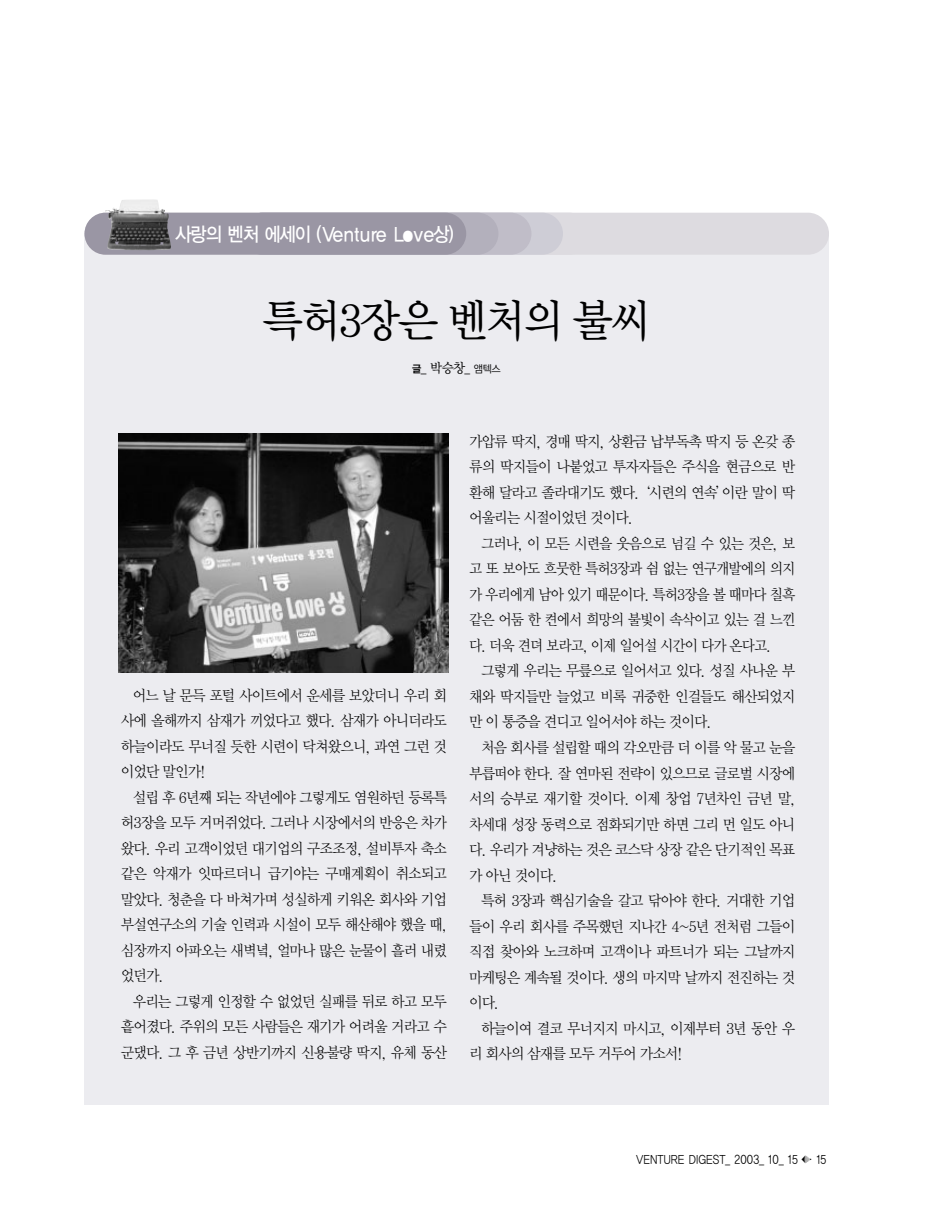
<style>
.page{position:relative;width:935px;height:1211px;background:#fff}
.page>*{position:absolute;margin:0;border:0;box-sizing:border-box;transform-origin:0 0}
.t1{font:45px "Y Mj O13";letter-spacing:-.115em;color:#000;scale:.95 1}
.t2{font:19.5px "YGO13";letter-spacing:-.135em;color:#fff;scale:.9 1}
.t3{font:15px/25.5px "Y Mj O12";letter-spacing:-.115em;color:#000;text-align:justify;scale:.95 1}
.t4{font:15px/25.5px "Y Mj O12";letter-spacing:-.115em;color:#000;text-align:justify;scale:.93 1}
.t5{font:13.5px "Y Mj O13";color:#000;scale:.95 1}
.t6{font:12px "YGO12";letter-spacing:-.06em;color:#000;scale:.85 1}
.s1{font-family:"YGO14";font-size:10.5px}
.s2{font-family:"YGO12";font-size:12px}
.s3{font-family:"YGO12";font-size:10.5px}
</style>
<div class="page">
<div style="left:84px;top:233px;width:745px;height:871px;background:#ececf0"></div>
<div style="left:84px;top:213px;width:745px;height:42px;background:#dddbe0;border-radius:21px"></div>
<div style="left:242px;top:213px;width:321px;height:42px;background:#cecdd6;border-radius:21px"></div>
<div style="left:242px;top:213px;width:289px;height:42px;background:#c0bdc8;border-radius:21px"></div>
<div style="left:242px;top:213px;width:256px;height:42px;background:#b3b0bc;border-radius:21px"></div>
<div style="left:84px;top:213px;width:382px;height:42px;background:#9a96a4;border-radius:21px"></div>
<img style="left:118px;top:434px;width:330px;height:238px">
<img style="left:106px;top:199px;width:65px;height:51px">
<h2 class="t2" style="left:175px;top:225px;width:312px">사랑의 벤처 에세이 (Venture Love상)</h2>
<h1 class="t1" style="left:261px;top:300px;width:412px">특허3장은 벤처의 불씨</h1>
<p class="t5" style="left:412px;top:362px;width:96px"><span class="s1">글</span><span class="s2">_</span> 박승창<span class="s2">_</span> <span class="s3">앰텍스</span></p>
<p class="t3" style="left:120px;top:683px;width:346px;text-indent:12px">어느 날 문득 포털 사이트에서 운세를 보았더니 우리 회 사에 올해까지 삼재가 끼었다고 했다. 삼재가 아니더라도 하늘이라도 무너질 듯한 시련이 닥쳐왔으니, 과연 그런 것 이었단 말인가!</p>
<p class="t3" style="left:120px;top:785px;width:346px;text-indent:12px">설립 후 6년째 되는 작년에야 그렇게도 염원하던 등록특 허3장을 모두 거머쥐었다. 그러나 시장에서의 반응은 차가 왔다. 우리 고객이었던 대기업의 구조조정, 설비투자 축소 같은 악재가 잇따르더니 급기야는 구매계획이 취소되고 말았다. 청춘을 다 바쳐가며 성실하게 키워온 회사와 기업 부설연구소의 기술 인력과 시설이 모두 해산해야 했을 때, 심장까지 아파오는 새벽녘, 얼마나 많은 눈물이 흘러 내렸 었던가.</p>
<p class="t3" style="left:120px;top:989px;width:346px;text-indent:12px">우리는 그렇게 인정할 수 없었던 실패를 뒤로 하고 모두 흩어졌다. 주위의 모든 사람들은 재기가 어려울 거라고 수 군댔다. 그 후 금년 상반기까지 신용불량 딱지, 유체 동산</p>
<p class="t3" style="left:469px;top:429px;width:346px">가압류 딱지, 경매 딱지, 상환금 납부독촉 딱지 등 온갖 종 류의 딱지들이 나붙었고 투자자들은 주식을 현금으로 반 환해 달라고 졸라대기도 했다. ‘시련의 연속’이란 말이 딱 어울리는 시절이었던 것이다.</p>
<p class="t4" style="left:469px;top:531px;width:353px;text-indent:12px">그러나, 이 모든 시련을 웃음으로 넘길 수 있는 것은, 보 고 또 보아도 흐뭇한 특허3장과 쉼 없는 연구개발에의 의지 가 우리에게 남아 있기 때문이다. 특허3장을 볼 때마다 칠흑 같은 어둠 한 켠에서 희망의 불빛이 속삭이고 있는 걸 느낀 다. 더욱 견뎌 보라고, 이제 일어설 시간이 다가 온다고.</p>
<p class="t3" style="left:469px;top:659px;width:346px;text-indent:12px">그렇게 우리는 무릎으로 일어서고 있다. 성질 사나운 부 채와 딱지들만 늘었고 비록 귀중한 인걸들도 해산되었지 만 이 통증을 견디고 일어서야 하는 것이다.</p>
<p class="t3" style="left:469px;top:735px;width:346px;text-indent:12px">처음 회사를 설립할 때의 각오만큼 더 이를 악 물고 눈을 부릅떠야 한다. 잘 연마된 전략이 있으므로 글로벌 시장에 서의 승부로 재기할 것이다. 이제 창업 7년차인 금년 말, 차세대 성장 동력으로 점화되기만 하면 그리 먼 일도 아니 다. 우리가 겨냥하는 것은 코스닥 상장 같은 단기적인 목표 가 아닌 것이다.</p>
<p class="t3" style="left:469px;top:888px;width:346px;text-indent:12px">특허 3장과 핵심기술을 갈고 닦아야 한다. 거대한 기업 들이 우리 회사를 주목했던 지나간 4~5년 전처럼 그들이 직접 찾아와 노크하며 고객이나 파트너가 되는 그날까지 마케팅은 계속될 것이다. 생의 마지막 날까지 전진하는 것 이다.</p>
<p class="t3" style="left:469px;top:1016px;width:345px;text-indent:12px">하늘이여 결코 무너지지 마시고, 이제부터 3년 동안 우 리 회사의 삼재를 모두 거두어 가소서!</p>
<p class="t6" style="left:636px;top:1153px;width:193px">VENTURE DIGEST_ 2003_ 10_ 15</p>
<p class="t6" style="left:816px;top:1153px;width:14px">15</p>
</div>
